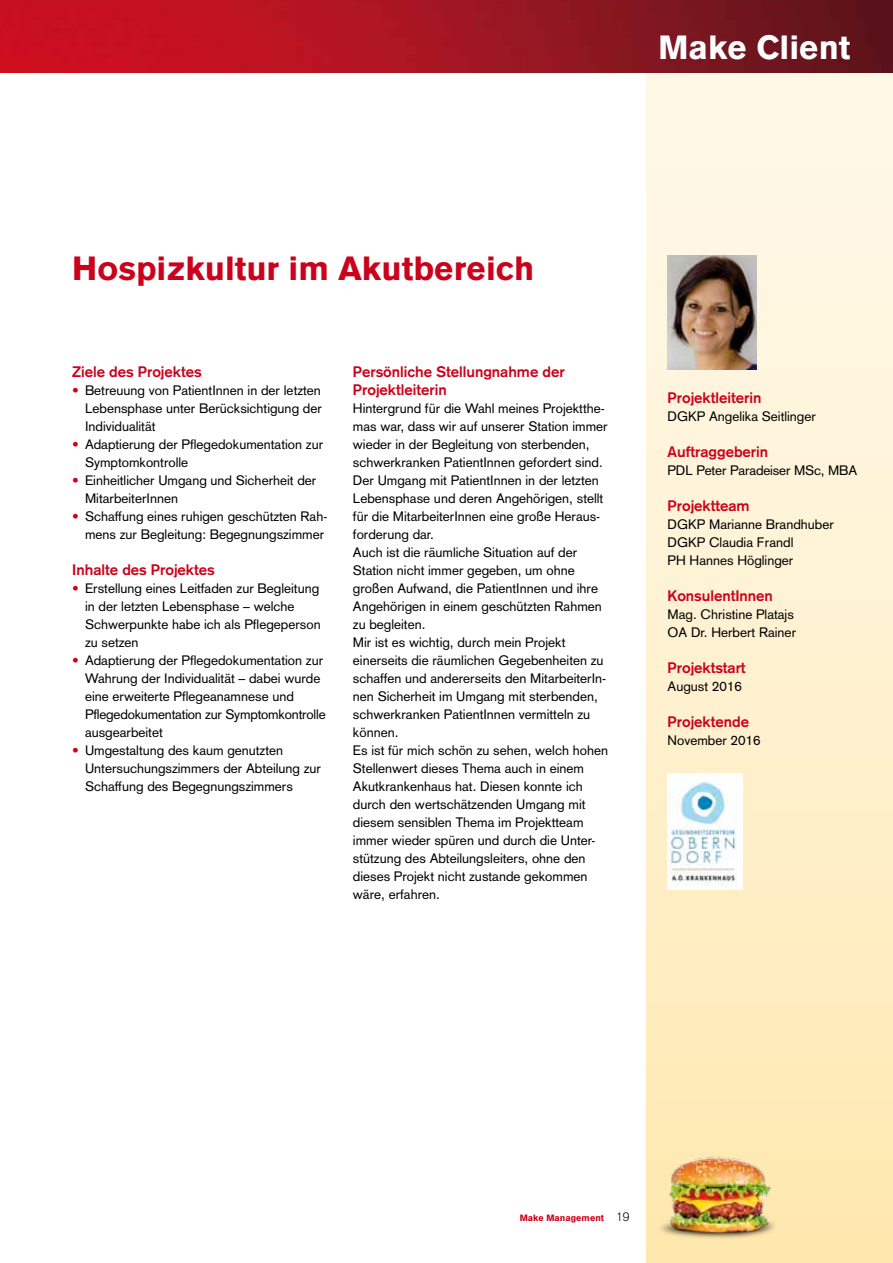
<style>
.page{position:relative;width:893px;height:1263px;background:#fff}
.page>*{position:absolute;margin:0;border:0;box-sizing:border-box;transform-origin:0 0}
.t1{font:900 33px "Akzidenz Grotesk";color:#cb021b}
.t2{font:900 33px "Akzidenz Grotesk";color:#fff}
.t3{font:700 15px/18px "Akzidenz Grotesk";color:#cb021b}
.t4{font:13.5px/18px "Akzidenz Grotesk";color:#000}
.t5{font:900 9px "Akzidenz Grotesk";color:#cb021b}
.s1{color:#cb021b}
.s2{font-weight:300;font-size:12px;color:#000}
</style>
<div class="page">
<div style="left:646px;top:72px;width:247px;height:1191px;background:linear-gradient(to bottom,#fffaed,#ffe9b1)"></div>
<img style="left:0;top:0;width:893px;height:72px">
<img style="left:658px;top:1148px;width:121px;height:105px">
<img style="left:668px;top:255px;width:89px;height:115px">
<img style="left:668px;top:773px;width:74px;height:116px">
<h1 class="t2" style="left:658px;top:28px;width:193px">Make Client</h1>
<h1 class="t1" style="left:72px;top:249px;width:464px">Hospizkultur im Akutbereich</h1>
<p class="t3" style="left:72px;top:363px;width:131px">Ziele des Projektes</p>
<p class="t4" style="left:85px;top:381px;width:238px;text-align:justify;text-indent:-13px"><span class="s1">•</span> Betreuung von PatientInnen in der letzten Lebensphase unter Berücksichtigung der Individualität</p>
<p class="t4" style="left:85px;top:435px;width:240px;text-indent:-13px"><span class="s1">•</span> Adaptierung der Pflegedokumentation zur<br>Symptomkontrolle</p>
<p class="t4" style="left:85px;top:471px;width:233px;text-indent:-13px"><span class="s1">•</span> Einheitlicher Umgang und Sicherheit der<br>MitarbeiterInnen</p>
<p class="t4" style="left:72px;top:507px;width:257px;text-align:right"><span class="s1">•</span> Schaffung eines ruhigen geschützten Rah&shy;mens zur Begleitung: Begegnungszimmer</p>
<p class="t3" style="left:72px;top:561px;width:144px">Inhalte des Projektes</p>
<p class="t4" style="left:85px;top:579px;width:237px;text-indent:-13px"><span class="s1">•</span> Erstellung eines Leitfaden zur Begleitung in der letzten Lebensphase – welche<br>Schwerpunkte habe ich als Pflegeperson zu setzen</p>
<p class="t4" style="left:85px;top:651px;width:242px;text-indent:-13px"><span class="s1">•</span> Adaptierung der Pflegedokumentation zur Wahrung der Individualität – dabei wurde eine erweiterte Pflegeanamnese und Pflegedokumentation zur Symptomkontrolle ausgearbeitet</p>
<p class="t4" style="left:85px;top:741px;width:238px;text-indent:-13px"><span class="s1">•</span> Umgestaltung des kaum genutzten<br>Untersuchungszimmers der Abteilung zur<br>Schaffung des Begegnungszimmers</p>
<p class="t3" style="left:353px;top:363px;width:213px">Persönliche Stellungnahme der<br>Projektleiterin</p>
<p class="t4" style="left:353px;top:399px;width:257px">Hintergrund für die Wahl meines Projektthe&shy;mas war, dass wir auf unserer Station immer wieder in der Begleitung von sterbenden, schwerkranken PatientInnen gefordert sind.<br>Der Umgang mit PatientInnen in der letzten Lebensphase und deren Angehörigen, stellt für die MitarbeiterInnen eine große Heraus&shy;forderung dar.<br>Auch ist die räumliche Situation auf der Station nicht immer gegeben, um ohne großen Aufwand, die PatientInnen und ihre Angehörigen in einem geschützten Rahmen zu begleiten.<br>Mir ist es wichtig, durch mein Projekt einerseits die räumlichen Gegebenheiten zu schaffen und andererseits den MitarbeiterIn&shy;nen Sicherheit im Umgang mit sterbenden, schwerkranken PatientInnen vermitteln zu können.<br>Es ist für mich schön zu sehen, welch hohen Stellenwert dieses Thema auch in einem Akutkrankenhaus hat. Diesen konnte ich durch den wertschätzenden Umgang mit diesem sensiblen Thema im Projektteam immer wieder spüren und durch die Unter&shy;stützung des Abteilungsleiters, ohne den dieses Projekt nicht zustande gekommen wäre, erfahren.</p>
<p class="t3" style="left:668px;top:388px;width:95px">Projektleiterin</p>
<p class="t4" style="left:668px;top:407px;width:150px">DGKP Angelika Seitlinger</p>
<p class="t3" style="left:668px;top:442px;width:102px">Auftraggeberin</p>
<p class="t4" style="left:668px;top:461px;width:191px">PDL Peter Paradeiser MSc, MBA</p>
<p class="t3" style="left:668px;top:496px;width:83px">Projektteam</p>
<p class="t4" style="left:668px;top:515px;width:168px">DGKP Marianne Brandhuber<br>DGKP Claudia Frandl<br>PH Hannes Höglinger</p>
<p class="t3" style="left:668px;top:586px;width:107px">KonsulentInnen</p>
<p class="t4" style="left:668px;top:605px;width:130px">Mag. Christine Platajs<br>OA Dr. Herbert Rainer</p>
<p class="t3" style="left:668px;top:658px;width:80px">Projektstart</p>
<p class="t4" style="left:668px;top:677px;width:76px">August 2016</p>
<p class="t3" style="left:668px;top:712px;width:83px">Projektende</p>
<p class="t4" style="left:668px;top:731px;width:95px">November 2016</p>
<p class="t5" style="left:520px;top:1212px;width:111px">Make Management <span class="s2">19</span></p>
</div>
